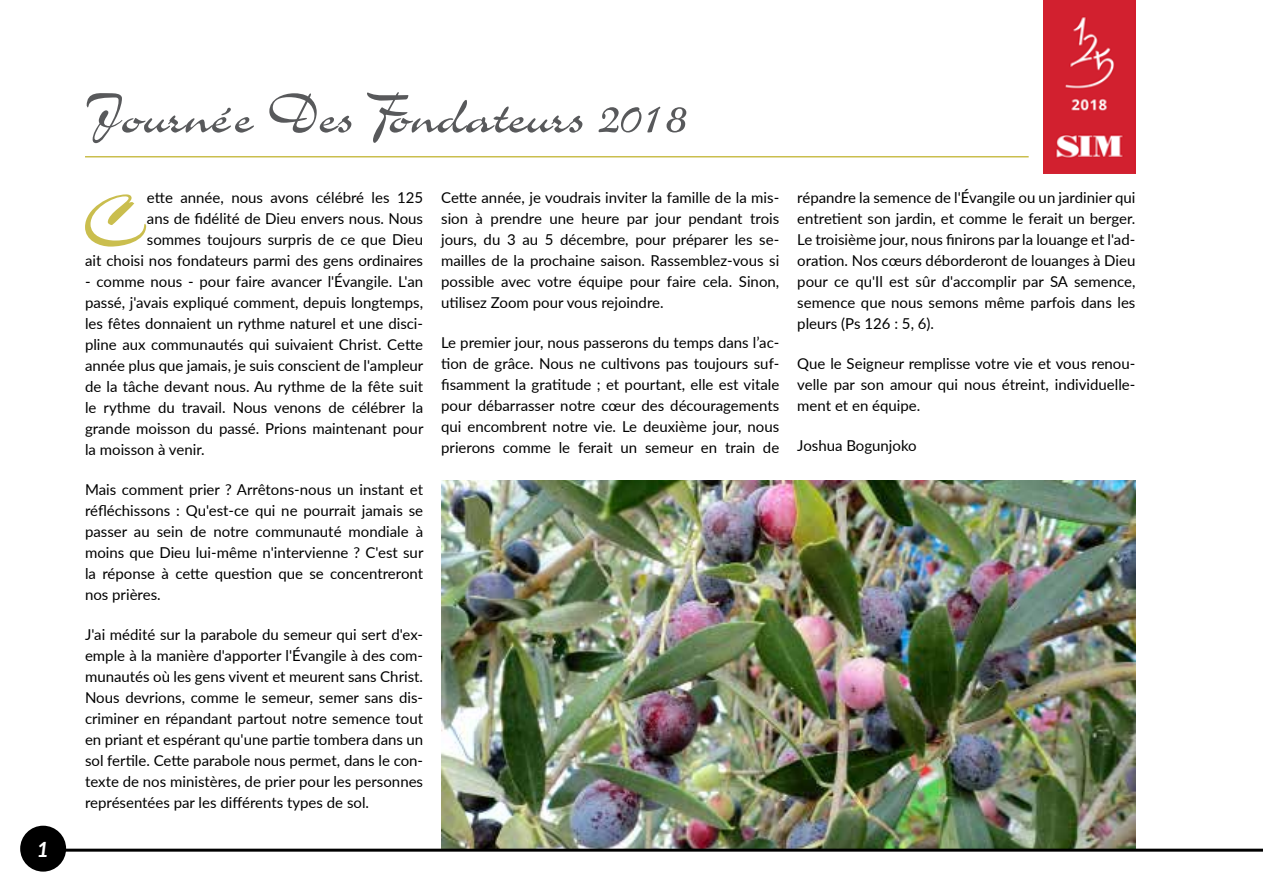
<style>
.page{position:relative;width:1263px;height:893px;background:#fff}
.page>*{position:absolute;margin:0;border:0;box-sizing:border-box;transform-origin:0 0}
.t1{font:83.1px "Airfoil Script SSK";color:#cabe4e}
.t2{font:63px "Airfoil Script SSK";color:#58595b}
.t3{font:italic 700 21px "Lato";color:#fff}
.t4{font:15px/21px "Lato";color:#000;text-align:justify}
</style>
<div class="page">
<hr style="left:85px;top:156px;width:944px;height:1px;background:#cabe4e">
<img style="left:441px;top:480px;width:694px;height:369px">
<img style="left:1044px;top:0;width:91px;height:174px">
<hr style="left:43px;top:849px;width:1220px;height:3px;background:#000">
<div style="left:20px;top:826px;width:46px;height:46px;background:#000;border-radius:50%"></div>
<h3 class="t3" style="left:37px;top:834px;width:14px">1</h3>
<h2 class="t2" style="left:85px;top:81px;width:604px">Journée Des Fondateurs 2018</h2>
<p class="t4" style="left:85px;top:187px;width:340px;text-align:right">ette année, nous avons célébré les 125<br>ans de fidélité de Dieu envers nous. Nous<br>sommes toujours surpris de ce que Dieu<br>ait choisi nos fondateurs parmi des gens ordinaires</p>
<p class="t4" style="left:85px;top:271px;width:340px">- comme nous - pour faire avancer l'Évangile. L'an passé, j'avais expliqué comment, depuis longtemps, les fêtes donnaient un rythme naturel et une disci&shy;pline aux communautés qui suivaient Christ. Cette année plus que jamais, je suis conscient de l'ampleur de la tâche devant nous. Au rythme de la fête suit le rythme du travail. Nous venons de célébrer la grande moisson du passé. Prions maintenant pour la moisson à venir.</p>
<p class="t4" style="left:85px;top:479px;width:340px">Mais comment prier ? Arrêtons-nous un instant et réfléchissons : Qu'est-ce qui ne pourrait jamais se passer au sein de notre communauté mondiale à moins que Dieu lui-même n'intervienne ? C'est sur la réponse à cette question que se concentreront nos prières.</p>
<p class="t4" style="left:85px;top:623px;width:340px">J'ai médité sur la parabole du semeur qui sert d'ex&shy;emple à la manière d'apporter l'Évangile à des com&shy;munautés où les gens vivent et meurent sans Christ.<br>Nous devrions, comme le semeur, semer sans dis&shy;criminer en répandant partout notre semence tout en priant et espérant qu'une partie tombera dans un sol fertile. Cette parabole nous permet, dans le con&shy;texte de nos ministères, de prier pour les personnes représentées par les différents types de sol.</p>
<h1 class="t1" style="left:83px;top:178px;width:65px">C</h1>
<p class="t4" style="left:441px;top:187px;width:340px">Cette année, je voudrais inviter la famille de la mis&shy;sion à prendre une heure par jour pendant trois jours, du 3 au 5 décembre, pour préparer les se&shy;mailles de la prochaine saison. Rassemblez-vous si possible avec votre équipe pour faire cela. Sinon, utilisez Zoom pour vous rejoindre.</p>
<p class="t4" style="left:441px;top:332px;width:340px">Le premier jour, nous passerons du temps dans l’ac&shy;tion de grâce. Nous ne cultivons pas toujours suf&shy;fisamment la gratitude ; et pourtant, elle est vitale pour débarrasser notre cœur des découragements qui encombrent notre vie. Le deuxième jour, nous prierons comme le ferait un semeur en train de</p>
<p class="t4" style="left:797px;top:187px;width:340px">répandre la semence de l'Évangile ou un jardinier qui entretient son jardin, et comme le ferait un berger.<br>Le troisième jour, nous finirons par la louange et l'ad&shy;oration. Nos cœurs déborderont de louanges à Dieu pour ce qu'Il est sûr d'accomplir par SA semence, semence que nous semons même parfois dans les pleurs (Ps 126 : 5, 6).</p>
<p class="t4" style="left:797px;top:353px;width:340px">Que le Seigneur remplisse votre vie et vous renou&shy;velle par son amour qui nous étreint, individuelle&shy;ment et en équipe.</p>
<p class="t4" style="left:797px;top:434px;width:121px">Joshua Bogunjoko</p>
</div>
